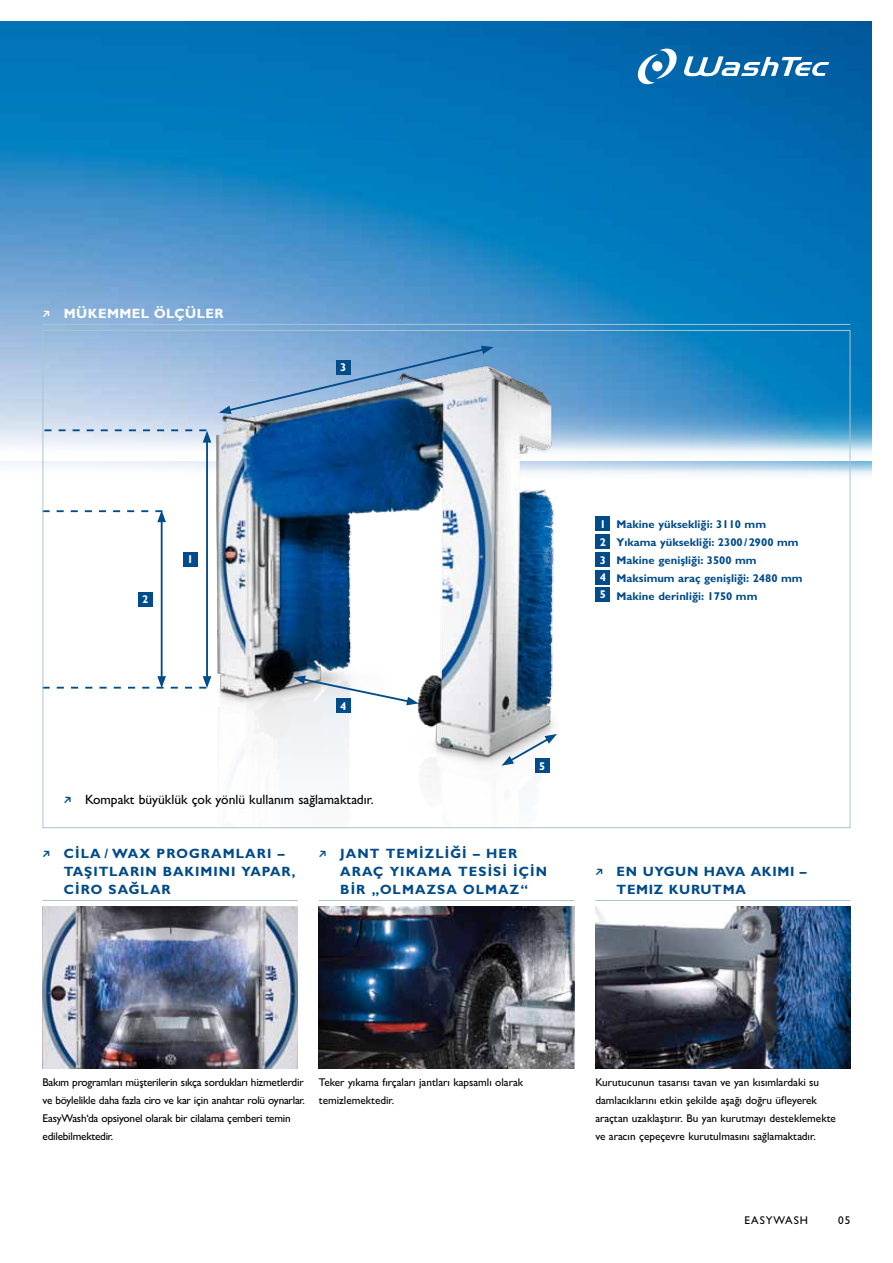
<style>
.page{position:relative;width:893px;height:1263px;background:#fff}
.page>*{position:absolute;margin:0;border:0;box-sizing:border-box;transform-origin:0 0}
.t1{font:700 13.5px/18px "Gill Sans MT Pro";letter-spacing:.08em;color:#004b89}
.t2{font:500 13.5px "Gill Sans MT Pro";color:#000}
.t3{font:700 13.5px/18px "Gill Sans MT Pro";letter-spacing:.05em;color:#004b89}
.t4{font:700 13.5px "Gill Sans MT Pro";letter-spacing:.035em;color:#fff}
.t5{font:500 11.25px/18px "Gill Sans MT Pro";color:#000}
.t6{font:500 11.25px/18px "Gill Sans MT Pro";letter-spacing:-.02em;color:#000}
.t7{font:700 11.25px/18px "Gill Sans MT Pro";color:#004b89}
.t8{font:700 11.25px/17.7px "Gill Sans MT Pro";color:#fff;text-align:justify}
.t9{font:500 11.25px "Gill Sans MT Pro";letter-spacing:.08em;color:#000}
</style>
<div class="page">
<img style="left:0;top:21px;width:872px;height:370px">
<svg style="left:0;top:391px;width:872px;height:31px;background:#6eaad6"></svg>
<svg style="left:0;top:422px;width:872px;height:58px"></svg>
<svg style="left:636px;top:49px;width:193px;height:35px"></svg>
<hr style="left:43px;top:324px;width:807px;height:1px;background:#abc4d0">
<hr style="left:43px;top:900px;width:255px;height:1px;background:#abc4d0">
<hr style="left:319px;top:900px;width:255px;height:1px;background:#abc4d0">
<hr style="left:595px;top:900px;width:255px;height:1px;background:#abc4d0">
<img style="left:319px;top:906px;width:255px;height:162px">
<img style="left:43px;top:906px;width:255px;height:162px">
<img style="left:595px;top:906px;width:255px;height:162px">
<div style="left:183px;top:552px;width:15px;height:15px;background:#004b89"></div>
<img style="left:203px;top:357px;width:359px;height:415px">
<svg style="left:219px;top:346px;width:275px;height:68px;background:#8caccd"></svg>
<svg style="left:293px;top:675px;width:126px;height:30px"></svg>
<hr style="left:206px;top:439px;width:2px;height:240px;background:#004b89">
<hr style="left:161px;top:519px;width:2px;height:160px;background:#004b89">
<svg style="left:45px;top:510px;width:121px;height:12px"></svg>
<div style="left:336px;top:698px;width:15px;height:15px;background:#004b89"></div>
<div style="left:595px;top:516px;width:15px;height:15px;background:#004b89"></div>
<div style="left:595px;top:534px;width:15px;height:15px;background:#004b89"></div>
<div style="left:595px;top:552px;width:15px;height:15px;background:#004b89"></div>
<div style="left:595px;top:570px;width:15px;height:15px;background:#004b89"></div>
<div style="left:595px;top:587px;width:15px;height:15px;background:#004b89"></div>
<svg style="left:45px;top:676px;width:166px;height:13px"></svg>
<svg style="left:45px;top:429px;width:166px;height:14px;background:#cedbeb"></svg>
<svg style="left:502px;top:734px;width:55px;height:32px"></svg>
<div style="left:535px;top:758px;width:15px;height:15px;background:#004b89"></div>
<div style="left:336px;top:360px;width:15px;height:14px;background:#004b89"></div>
<div style="left:138px;top:592px;width:15px;height:15px;background:#004b89"></div>
<svg style="left:43px;top:311px;width:7px;height:6px"></svg>
<p class="t4" style="left:64px;top:305px;width:162px">MÜKEMMEL ÖLÇÜLER</p>
<p class="t8" style="left:340px;top:358px;width:8px">3</p>
<p class="t8" style="left:142px;top:590px;width:8px">2</p>
<p class="t8" style="left:187px;top:550px;width:8px">1</p>
<p class="t8" style="left:340px;top:697px;width:8px">4</p>
<p class="t2" style="left:85px;top:791px;width:290px">Kompakt büyüklük çok yönlü kullanım sağlamaktadır.</p>
<p class="t8" style="left:539px;top:757px;width:8px">5</p>
<p class="t1" style="left:64px;top:844px;width:233px">CİLA / WAX PROG RAMLARI –<br>TAŞITLARIN BAKIMINI YAPAR,<br>CİRO SAĞLAR</p>
<p class="t1" style="left:340px;top:844px;width:208px">JANT TEMİZLİĞİ – H ER<br>ARAÇ YIKAMA TESİSİ İÇ İN<br>BİR „OLMAZSA OLMAZ“</p>
<p class="t8" style="left:600px;top:515px;width:8px">1<br>2<br>3<br>4<br>5</p>
<p class="t7" style="left:617px;top:515px;width:187px">MAKINE YÜKSEKLIĞI: 3110 MM<br>YIKAMA YÜKSEKLIĞI: 2300/2900 MM<br>MAKINE GENIŞLIĞI: 3500 MM<br>MAKSIMUM ARAÇ GENIŞLIĞI: 2480 MM<br>MAKINE DERINLIĞI: 1750 MM</p>
<p class="t3" style="left:617px;top:862px;width:192px">EN UYG UN HAVA AKIMI –<br>TEMIZ KURUTMA</p>
<p class="t6" style="left:43px;top:1073px;width:264px">Bakım programları müşterilerin sıkça sordukları hizmetlerdir ve böylelikle daha fazla ciro ve kar için anahtar rolü oynarlar.<br>EasyWash‘da opsiyonel olarak bir cilalama çemberi temin edilebilmektedir.</p>
<p class="t5" style="left:319px;top:1073px;width:206px">Teker yıkama fırçaları jantları kapsamlı olarak temizlemektedir.</p>
<p class="t5" style="left:595px;top:1073px;width:242px">Kurutucunun tasarısı tavan ve yan kısımlardaki su damlacıklarını etkin şekilde aşağı doğru üfleyerek araçtan uzaklaştırır. Bu yan kurutmayı desteklemekte ve aracın çepeçevre kurutulmasını sağlamaktadır.</p>
<p class="t9" style="left:744px;top:1214px;width:62px">EasyWash</p>
<p class="t5" style="left:838px;top:1211px;width:14px">05</p>
</div>
